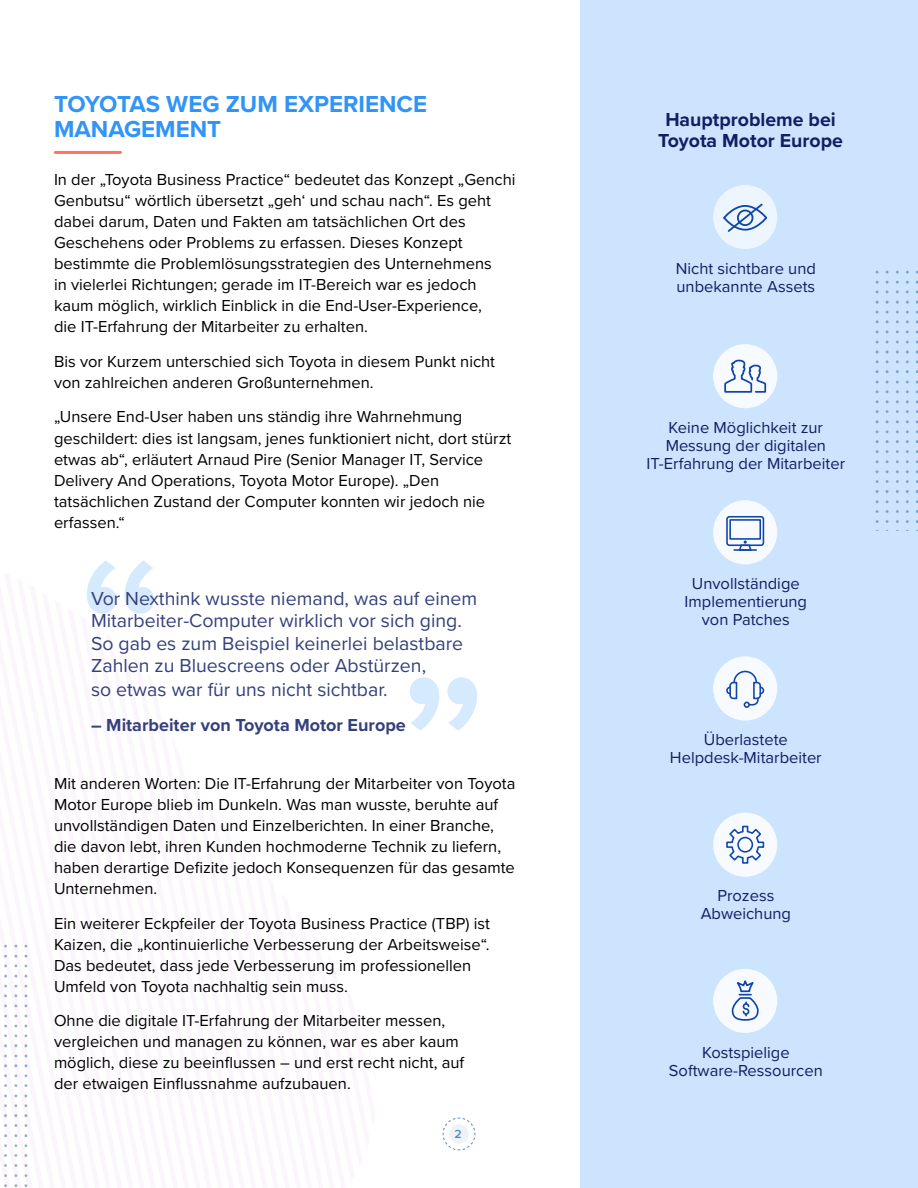
<style>
.page{position:relative;width:918px;height:1188px;background:#fff}
.page>*{position:absolute;margin:0;border:0;box-sizing:border-box;transform-origin:0 0}
.t1{font:600 204.15px "Proxima Nova";color:#d6eafe}
.t2{font:700 24px/25.5px "Proxima Nova";color:#3194f7}
.t3{font:19.5px/23px "Proxima Nova";color:#35407c}
.t4{font:700 19.5px/21px "Proxima Nova";color:#111f65;text-align:center}
.t5{font:700 18px "Proxima Nova";color:#35407c}
.t6{font:16.5px/21px "Proxima Nova";color:#000}
.t7{font:16.5px/18px "Proxima Nova";color:#111f65;text-align:center}
.t8{font:600 12.15px "Proxima Nova";color:#518cca}
</style>
<div class="page">
<svg style="left:442px;top:1117px;width:34px;height:34px"></svg>
<div style="left:449px;top:1124px;width:20px;height:20px;background:#eff3f7;border-radius:50%"></div>
<div style="left:581px;top:0;width:337px;height:1188px;background:#cce4fd"></div>
<div style="left:713px;top:185px;width:64px;height:64px;background:#f3f9ff;border-radius:50%"></div>
<svg style="left:723px;top:203px;width:45px;height:29px"></svg>
<div style="left:713px;top:500px;width:64px;height:64px;background:#f7fafe;border-radius:50%"></div>
<div style="left:726px;top:516px;width:38px;height:30px;border:2px solid #1046a8;border-radius:2px"></div>
<hr style="left:734px;top:549px;width:22px;height:2px;background:#1046a8">
<div style="left:729px;top:519px;width:32px;height:21px;border:2px solid #1046a8"></div>
<svg style="left:737px;top:541px;width:16px;height:10px"></svg>
<div style="left:713px;top:813px;width:64px;height:64px;background:#f7fafe;border-radius:50%"></div>
<svg style="left:726px;top:825px;width:39px;height:39px"></svg>
<div style="left:737px;top:837px;width:16px;height:16px;border:2px solid #1046a8;border-radius:50%"></div>
<div style="left:713px;top:656px;width:64px;height:65px;background:#f7fafe;border-radius:50%"></div>
<svg style="left:726px;top:670px;width:39px;height:38px"></svg>
<div style="left:713px;top:344px;width:64px;height:64px;background:#f7fafe;border-radius:50%"></div>
<svg style="left:724px;top:359px;width:43px;height:34px"></svg>
<div style="left:713px;top:969px;width:64px;height:64px;background:#f7fafe;border-radius:50%"></div>
<svg style="left:731px;top:980px;width:28px;height:41px"></svg>
<img style="left:4px;top:944px;width:24px;height:244px">
<img style="left:875px;top:270px;width:43px;height:261px">
<hr style="left:55px;top:151px;width:66px;height:3px;background:#ff7461">
<h2 class="t2" style="left:54px;top:91px;width:375px">TOYOTAS WEG ZUM EXPERIENCE<br>MANAGEMENT</h2>
<p class="t6" style="left:54px;top:170px;width:463px">In der „Toyota Business Practice“ bedeutet das Konzept „Genchi Genbutsu“ wörtlich übersetzt „geh‘ und schau nach“. Es geht dabei darum, Daten und Fakten am tatsächlichen Ort des Geschehens oder Problems zu erfassen. Dieses Konzept bestimmte die Problemlösungsstrategien des Unternehmens<br>in vielerlei Richtungen; gerade im IT-Bereich war es jedoch kaum möglich, wirklich Einblick in die End-User-Experience,<br>die IT-Erfahrung der Mitarbeiter zu erhalten.</p>
<p class="t6" style="left:54px;top:351px;width:443px">Bis vor Kurzem unterschied sich Toyota in diesem Punkt nicht von zahlreichen anderen Großunternehmen.</p>
<p class="t6" style="left:54px;top:407px;width:459px">„Unsere End-User haben uns ständig ihre Wahrnehmung geschildert: dies ist langsam, jenes funktioniert nicht, dort stürzt etwas ab“, erläutert Arnaud Pire (Senior Manager IT, Service Delivery And Operations, Toyota Motor Europe). „Den tatsächlichen Zustand der Computer konnten wir jedoch nie erfassen.“</p>
<h1 class="t1" style="left:77px;top:545px;width:89px">“</h1>
<p class="t3" style="left:91px;top:587px;width:388px">Vor Nexthink wusste niemand, was auf einem Mitarbeiter-Computer wirklich vor sich ging.<br>So gab es zum Beispiel keinerlei belastbare Zahlen zu Bluescreens oder Abstürzen,<br>so etwas war für uns nicht sichtbar.</p>
<p class="t5" style="left:91px;top:716px;width:316px">– Mitarbeiter von Toyota Motor Europe</p>
<h1 class="t1" style="left:486px;top:746px;width:89px;rotate:-180deg">“</h1>
<p class="t6" style="left:54px;top:774px;width:463px">Mit anderen Worten: Die IT-Erfahrung der Mitarbeiter von Toyota Motor Europe blieb im Dunkeln. Was man wusste, beruhte auf unvollständigen Daten und Einzelberichten. In einer Branche, die davon lebt, ihren Kunden hochmoderne Technik zu liefern, haben derartige Defizite jedoch Konsequenzen für das gesamte Unternehmen.</p>
<p class="t6" style="left:54px;top:913px;width:438px">Ein weiterer Eckpfeiler der Toyota Business Practice (TBP) ist Kaizen, die „kontinuierliche Verbesserung der Arbeitsweise“.<br>Das bedeutet, dass jede Verbesserung im professionellen Umfeld von Toyota nachhaltig sein muss.</p>
<p class="t6" style="left:54px;top:1011px;width:412px">Ohne die digitale IT-Erfahrung der Mitarbeiter messen, vergleichen und managen zu können, war es aber kaum möglich, diese zu beeinflussen – und erst recht nicht, auf der etwaigen Einflussnahme aufzubauen.</p>
<p class="t8" style="left:455px;top:1129px;width:9px">2</p>
<p class="t4" style="left:658px;top:109px;width:186px">Hauptprobleme bei<br>Toyota Motor Europe</p>
<p class="t7" style="left:676px;top:260px;width:142px;text-align:left">Nicht sichtbare und unbekannte Assets</p>
<p class="t7" style="left:647px;top:419px;width:200px">Keine Möglichkeit zur<br>Messung der digitalen<br>IT-Erfahrung der Mitarbeiter</p>
<p class="t7" style="left:685px;top:575px;width:124px">Unvollständige<br>Implementierung von Patches</p>
<p class="t7" style="left:670px;top:731px;width:153px">Überlastete<br>Helpdesk-Mitarbeiter</p>
<p class="t7" style="left:701px;top:887px;width:92px">Prozess<br>Abweichung</p>
<p class="t7" style="left:669px;top:1043px;width:155px">Kostspielige<br>Software-Ressourcen</p>
</div>
